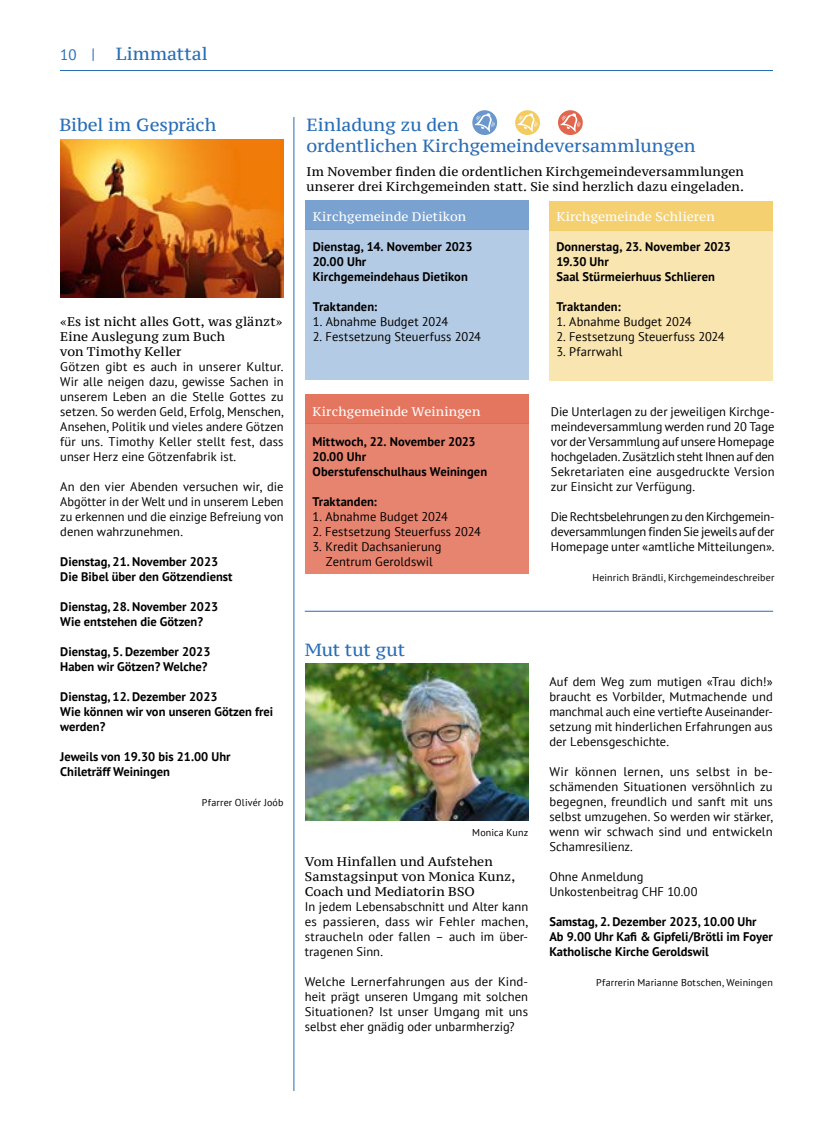
<style>
.page{position:relative;width:833px;height:1134px;background:#fff}
.page>*{position:absolute;margin:0;border:0;box-sizing:border-box;transform-origin:0 0}
.t1{font:17.5px/21px "PT Serif Caption";letter-spacing:-.005em;color:#286db5}
.t2{font:15px "PT Sans";color:#286db5}
.t3{font:12.5px/15px "PT Sans";letter-spacing:.005em;color:#000;text-align:justify}
.t4{font:700 12.5px/15px "PT Sans";color:#000}
.t5{font:12.5px/15px "PT Serif Caption";letter-spacing:.005em;color:#000}
.t6{font:12.5px "PT Serif Caption";color:#fff}
.t7{font:10px "PT Sans";letter-spacing:.015em;color:#000}
</style>
<div class="page">
<hr style="left:60px;top:70px;width:713px;height:1px;background:#286db5">
<img style="left:60px;top:140px;width:223px;height:158px">
<img style="left:306px;top:664px;width:222px;height:157px">
<div style="left:549px;top:230px;width:223px;height:151px;background:#f9e5b0"></div>
<div style="left:549px;top:201px;width:223px;height:30px;background:#f4d071"></div>
<div style="left:305px;top:424px;width:223px;height:150px;background:#e78470"></div>
<div style="left:305px;top:394px;width:223px;height:30px;background:#e4755f"></div>
<div style="left:306px;top:229px;width:223px;height:150px;background:#b4cbe5"></div>
<div style="left:306px;top:200px;width:223px;height:30px;background:#79a2d1"></div>
<div style="left:472px;top:110px;width:25px;height:25px;background:#6a98cc;border-radius:50%"></div>
<svg style="left:474px;top:113px;width:21px;height:19px"></svg>
<svg style="left:515px;top:110px;width:25px;height:25px"></svg>
<svg style="left:517px;top:113px;width:20px;height:19px"></svg>
<svg style="left:558px;top:110px;width:25px;height:25px"></svg>
<svg style="left:560px;top:113px;width:20px;height:19px"></svg>
<hr style="left:305px;top:611px;width:468px;height:1px;background:#286db5">
<hr style="left:293px;top:117px;width:1px;height:974px;background:#286db5">
<p class="t2" style="left:60px;top:45px;width:36px">10 |</p>
<h1 class="t1" style="left:116px;top:43px;width:94px">Limmattal</h1>
<h1 class="t1" style="left:59px;top:114px;width:159px">Bibel im Gespräch</h1>
<p class="t5" style="left:60px;top:314px;width:224px">«Es ist nicht alles Gott, was glänzt»<br>Eine Auslegung zum Buch<br>von Timothy Keller</p>
<p class="t3" style="left:60px;top:359px;width:225px">Götzen gibt es auch in unserer Kultur.<br>Wir alle neigen dazu, gewisse Sachen in unserem Leben an die Stelle Gottes zu setzen. So werden Geld, Erfolg, Menschen, Ansehen, Politik und vieles andere Götzen für uns. Timothy Keller stellt fest, dass unser Herz eine Götzenfabrik ist.</p>
<p class="t3" style="left:60px;top:479px;width:225px">An den vier Abenden versuchen wir, die Abgötter in der Welt und in unserem Leben zu erkennen und die einzige Befreiung von denen wahrzunehmen.</p>
<p class="t4" style="left:60px;top:554px;width:174px">Dienstag, 21. November 2023<br>Die Bibel über den Götzendienst</p>
<p class="t4" style="left:60px;top:599px;width:159px">Dienstag, 28. November 2023<br>Wie entstehen die Götzen?</p>
<p class="t4" style="left:60px;top:644px;width:152px">Dienstag, 5. Dezember 2023<br>Haben wir Götzen? Welche?</p>
<p class="t4" style="left:60px;top:689px;width:214px">Dienstag, 12. Dezember 2023<br>Wie können wir von unseren Götzen frei werden?</p>
<p class="t4" style="left:60px;top:749px;width:172px">Jeweils von 19.30 bis 21.00 Uhr<br>Chileträff Weiningen</p>
<p class="t7" style="left:202px;top:796px;width:83px">Pfarrer Olivér Joób</p>
<h1 class="t1" style="left:306px;top:114px;width:390px">Einladung zu den<br>ordentlichen Kirchgemeindeversammlungen</h1>
<p class="t5" style="left:306px;top:164px;width:439px">Im November finden die ordentlichen Kirchgemeindeversammlungen unserer drei Kirchgemeinden statt. Sie sind herzlich dazu eingeladen.</p>
<p class="t6" style="left:313px;top:209px;width:155px">Kirchgemeinde Dietikon</p>
<p class="t4" style="left:313px;top:239px;width:161px">Dienstag, 14. November 2023<br>20.00 Uhr<br>Kirchgemeindehaus Dietikon</p>
<p class="t4" style="left:313px;top:299px;width:66px">Traktanden:</p>
<p class="t3" style="left:313px;top:314px;width:137px">1. Abnahme Budget 2024</p>
<p class="t3" style="left:313px;top:329px;width:170px">2. Festsetzung Steuerfuss 2024</p>
<p class="t6" style="left:312px;top:403px;width:169px">Kirchgemeinde Weiningen</p>
<p class="t4" style="left:312px;top:434px;width:176px">Mittwoch, 22. November 2023<br>20.00 Uhr<br>Oberstufenschulhaus Weiningen</p>
<p class="t4" style="left:312px;top:494px;width:66px">Traktanden:</p>
<p class="t3" style="left:312px;top:509px;width:137px">1. Abnahme Budget 2024</p>
<p class="t3" style="left:312px;top:524px;width:170px">2. Festsetzung Steuerfuss 2024</p>
<p class="t3" style="left:312px;top:539px;width:130px;text-align:center">3. Kredit Dachsanierung<br>Zentrum Geroldswil</p>
<p class="t6" style="left:556px;top:209px;width:160px">Kirchgemeinde Schlieren</p>
<p class="t4" style="left:556px;top:239px;width:176px">Donnerstag, 23. November 2023<br>19.30 Uhr<br>Saal Stürmeierhuus Schlieren</p>
<p class="t4" style="left:556px;top:299px;width:66px">Traktanden:</p>
<p class="t3" style="left:556px;top:314px;width:137px">1. Abnahme Budget 2024</p>
<p class="t3" style="left:556px;top:329px;width:170px">2. Festsetzung Steuerfuss 2024</p>
<p class="t3" style="left:556px;top:344px;width:67px">3. Pfarrwahl</p>
<p class="t3" style="left:551px;top:404px;width:225px">Die Unterlagen zu der jeweiligen Kirchge&shy;meindeversammlung werden rund 20 Tage vor der Versammlung auf unsere Homepage hochgeladen. Zusätzlich steht Ihnen auf den Sekretariaten eine ausgedruckte Version zur Einsicht zur Verfügung.</p>
<p class="t3" style="left:551px;top:509px;width:225px">Die Rechtsbelehrungen zu den Kirchgemein&shy;deversammlungen finden Sie jeweils auf der Homepage unter «amtliche Mitteilungen».</p>
<p class="t7" style="left:592px;top:571px;width:183px">Heinrich Brändli, Kirchgemeindeschreiber</p>
<h1 class="t1" style="left:305px;top:639px;width:102px">Mut tut gut</h1>
<p class="t7" style="left:472px;top:826px;width:57px">Monica Kunz</p>
<p class="t5" style="left:305px;top:854px;width:212px">Vom Hinfallen und Aufstehen<br>Samstagsinput von Monica Kunz,<br>Coach und Mediatorin BSO</p>
<p class="t3" style="left:305px;top:899px;width:225px">In jedem Lebensabschnitt und Alter kann es passieren, dass wir Fehler machen, straucheln oder fallen – auch im über&shy;tragenen Sinn.</p>
<p class="t3" style="left:305px;top:974px;width:225px">Welche Lernerfahrungen aus der Kind&shy;heit prägt unseren Umgang mit solchen Situationen? Ist unser Umgang mit uns selbst eher gnädig oder unbarmherzig?</p>
<p class="t3" style="left:549px;top:674px;width:225px">Auf dem Weg zum mutigen «Trau dich!» braucht es Vorbilder, Mutmachende und manchmal auch eine vertiefte Auseinander&shy;setzung mit hinderlichen Erfahrungen aus der Lebensgeschichte.</p>
<p class="t3" style="left:549px;top:764px;width:225px">Wir können lernen, uns selbst in be&shy;schämenden Situationen versöhnlich zu begegnen, freundlich und sanft mit uns selbst umzugehen. So werden wir stärker, wenn wir schwach sind und entwickeln Schamresilienz.</p>
<p class="t3" style="left:549px;top:869px;width:150px">Ohne Anmeldung<br>Unkostenbeitrag CHF 10.00</p>
<p class="t4" style="left:549px;top:914px;width:225px">Samstag, 2. Dezember 2023, 10.00 Uhr<br>Ab 9.00 Uhr Kafi &amp; Gipfeli/Brötli im Foyer<br>Katholische Kirche Geroldswil</p>
<p class="t7" style="left:596px;top:976px;width:178px">Pfarrerin Marianne Botschen, Weiningen</p>
</div>
